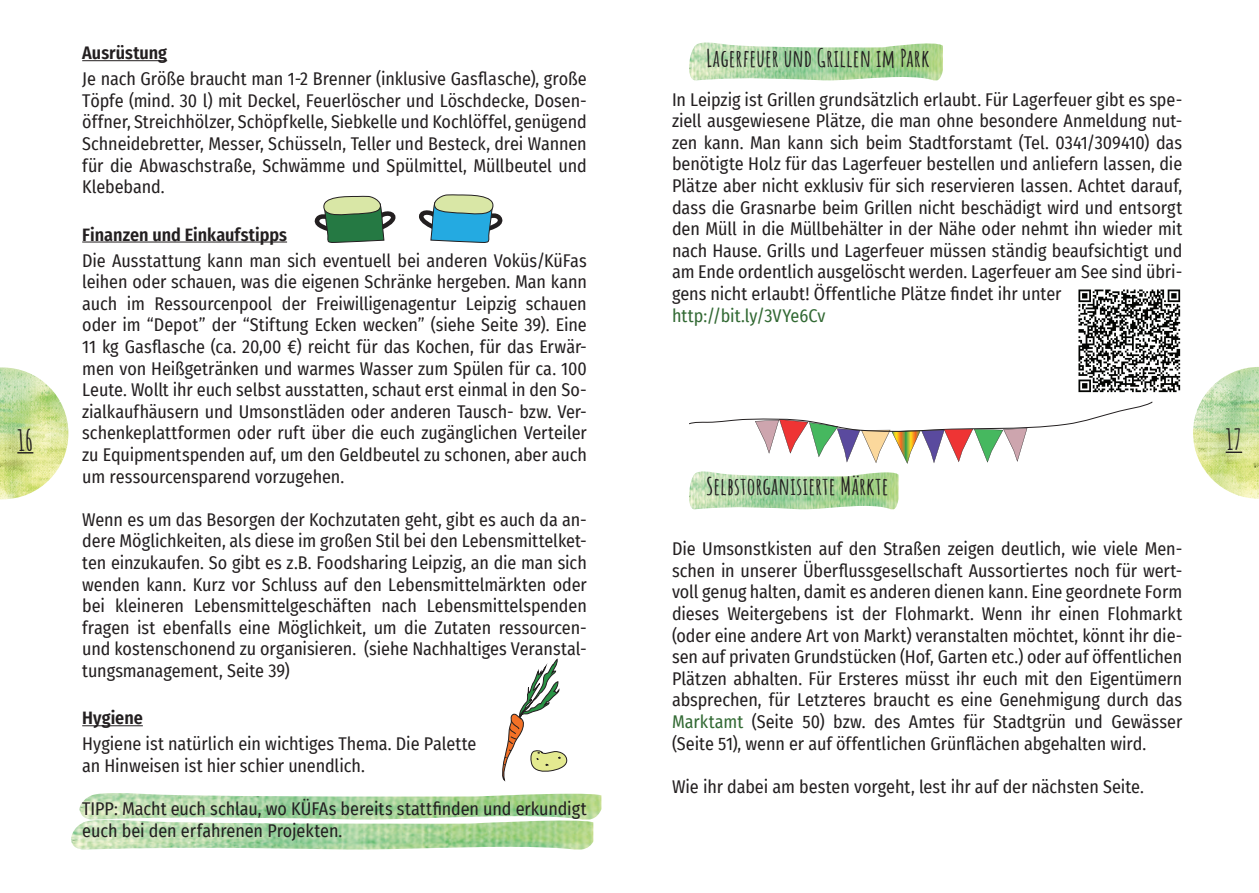
<style>
.page{position:relative;width:1259px;height:893px;background:#fff}
.page>*{position:absolute;margin:0;border:0;box-sizing:border-box;transform-origin:0 0}
.t1{font:700 28.5px "Amatic SC";color:#231f20}
.t2{font:700 24px "Amatic SC";letter-spacing:.01em;color:#231f20}
.t3{font:18px/21.6px "Fira Sans Condensed";letter-spacing:-.005em;color:#231f20;text-align:justify}
.t4{font:600 18px "Fira Sans Condensed";color:#231f20}
.t5{font:18px "Fira Sans Condensed";color:#326933}
.s1{color:#326933}
</style>
<div class="page">
<img style="left:689px;top:42px;width:254px;height:38px">
<img style="left:79px;top:793px;width:522px;height:26px">
<img style="left:71px;top:819px;width:522px;height:30px">
<img style="left:689px;top:471px;width:209px;height:38px">
<img style="left:1193px;top:367px;width:66px;height:132px">
<img style="left:0;top:367px;width:68px;height:132px">
<svg style="left:17px;top:452px;width:16px;height:1px"></svg>
<svg style="left:1225px;top:452px;width:17px;height:1px"></svg>
<hr style="left:82px;top:60px;width:85px;height:1px;background:#231f20">
<hr style="left:82px;top:242px;width:205px;height:1px;background:#231f20">
<hr style="left:82px;top:725px;width:61px;height:1px;background:#231f20">
<img style="left:1078px;top:289px;width:103px;height:104px">
<svg style="left:314px;top:196px;width:79px;height:47px"></svg>
<svg style="left:419px;top:194px;width:84px;height:49px"></svg>
<svg style="left:502px;top:659px;width:65px;height:122px"></svg>
<svg style="left:689px;top:401px;width:463px;height:63px"></svg>
<p class="t4" style="left:82px;top:38px;width:86px">Ausrüstung</p>
<p class="t3" style="left:82px;top:68px;width:506px">Je nach Größe braucht man 1-2 Brenner (inklusive Gasflasche), große Töpfe (mind. 30 l) mit Deckel, Feuerlöscher und Löschdecke, Dosen&shy;öffner, Streichhölzer, Schöpfkelle, Siebkelle und Kochlöffel, genügend Schneidebretter, Messer, Schüsseln, Teller und Besteck, drei Wannen für die Abwaschstraße, Schwämme und Spülmittel, Müllbeutel und Klebeband.</p>
<p class="t4" style="left:82px;top:220px;width:206px">Finanzen und Einkaufstipps</p>
<p class="t3" style="left:82px;top:249px;width:506px">Die Ausstattung kann man sich eventuell bei anderen Voküs/KüFas leihen oder schauen, was die eigenen Schränke hergeben. Man kann auch im Ressourcenpool der Freiwilligenagentur Leipzig schauen oder im “Depot” der “Stiftung Ecken wecken” (siehe Seite 39). Eine 11 kg Gasflasche (ca. 20,00 €) reicht für das Kochen, für das Erwär&shy;men von Heißgetränken und warmes Wasser zum Spülen für ca. 100<br>Leute. Wollt ihr euch selbst ausstatten, schaut erst einmal in den So&shy;zialkaufhäusern und Umsonstläden oder anderen Tausch- bzw. Ver&shy;schenkeplattformen oder ruft über die euch zugänglichen Verteiler zu Equipmentspenden auf, um den Geldbeutel zu schonen, aber auch um ressourcensparend vorzugehen.</p>
<p class="t3" style="left:82px;top:508px;width:506px">Wenn es um das Besorgen der Kochzutaten geht, gibt es auch da an&shy;dere Möglichkeiten, als diese im großen Stil bei den Lebensmittelket&shy;ten einzukaufen. So gibt es z.B. Foodsharing Leipzig, an die man sich wenden kann. Kurz vor Schluss auf den Lebensmittelmärkten oder bei kleineren Lebensmittelgeschäften nach Lebensmittelspenden fragen ist ebenfalls eine Möglichkeit, um die Zutaten ressourcen&shy;und kostenschonend zu organisieren. (siehe Nachhaltiges Veranstal&shy;tungsmanagement, Seite 39)</p>
<p class="t4" style="left:82px;top:703px;width:62px">Hygiene</p>
<p class="t3" style="left:82px;top:733px;width:396px">Hygiene ist natürlich ein wichtiges Thema. Die Palette an Hinweisen ist hier schier unendlich.</p>
<p class="t3" style="left:82px;top:797px;width:506px">TIPP: Macht euch schlau, wo KÜFAs bereits stattfinden und erkundigt euch bei den erfahrenen Projekten.</p>
<h2 class="t2" style="left:706px;top:40px;width:225px">Lagerfeuer und Grillen im Park</h2>
<p class="t3" style="left:672px;top:88px;width:512px">In Leipzig ist Grillen grundsätzlich erlaubt. Für Lagerfeuer gibt es spe&shy;ziell ausgewiesene Plätze, die man ohne besondere Anmeldung nut&shy;zen kann. Man kann sich beim Stadtforstamt (Tel. 0341/309410) das benötigte Holz für das Lagerfeuer bestellen und anliefern lassen, die Plätze aber nicht exklusiv für sich reservieren lassen. Achtet darauf, dass die Grasnarbe beim Grillen nicht beschädigt wird und entsorgt den Müll in die Müllbehälter in der Nähe oder nehmt ihn wieder mit nach Hause. Grills und Lagerfeuer müssen ständig beaufsichtigt und am Ende ordentlich ausgelöscht werden. Lagerfeuer am See sind übri&shy;gens nicht erlaubt! Öffentliche Plätze findet ihr unter</p>
<p class="t5" style="left:672px;top:302px;width:155px">http://bit.ly/3VYe6Cv</p>
<h1 class="t1" style="left:17px;top:418px;width:18px">16</h1>
<h1 class="t1" style="left:1225px;top:418px;width:18px">17</h1>
<h2 class="t2" style="left:706px;top:468px;width:184px">Selbstorganisierte Märkte</h2>
<p class="t3" style="left:672px;top:538px;width:512px">Die Umsonstkisten auf den Straßen zeigen deutlich, wie viele Men&shy;schen in unserer Überflussgesellschaft Aussortiertes noch für wert&shy;voll genug halten, damit es anderen dienen kann. Eine geordnete Form dieses Weitergebens ist der Flohmarkt. Wenn ihr einen Flohmarkt (oder eine andere Art von Markt) veranstalten möchtet, könnt ihr die&shy;sen auf privaten Grundstücken (Hof, Garten etc.) oder auf öffentlichen Plätzen abhalten. Für Ersteres müsst ihr euch mit den Eigentümern absprechen, für Letzteres braucht es eine Genehmigung durch das <span class="s1">Marktamt</span> (Seite 50) bzw. des Amtes für Stadtgrün und Gewässer (Seite 51), wenn er auf öffentlichen Grünflächen abgehalten wird.</p>
<p class="t3" style="left:672px;top:775px;width:473px">Wie ihr dabei am besten vorgeht, lest ihr auf der nächsten Seite.</p>
</div>
